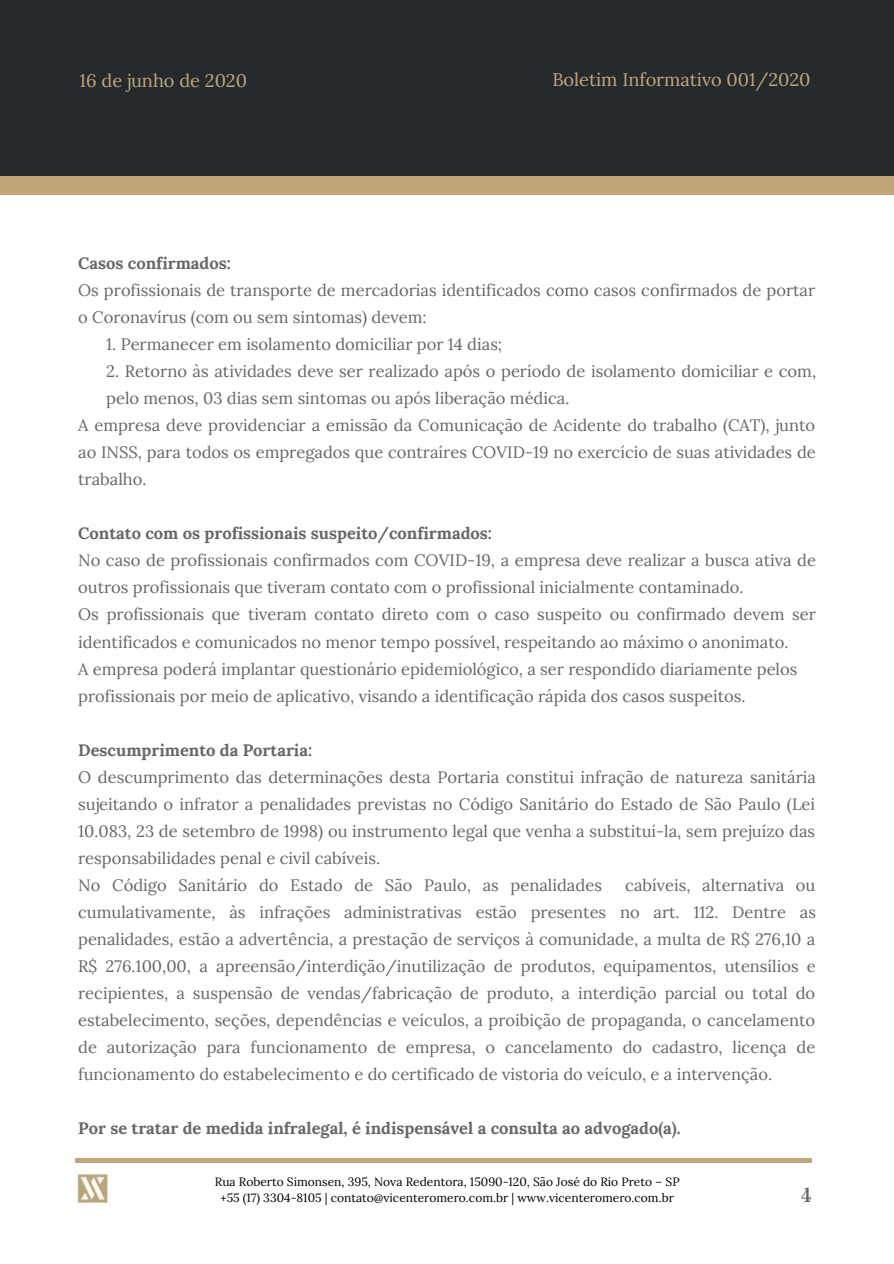
<style>
.page{position:relative;width:894px;height:1264px;background:#fff}
.page>*{position:absolute;margin:0;border:0;box-sizing:border-box;transform-origin:0 0}
.t1{font:18.15px "Lora";color:#bfa77b}
.t2{font:18.15px "Libre Baskerville";color:#666}
.t3{font:16.5px/27px "Lora";color:#666}
.t4{font:700 16.5px "Lora";color:#666}
.t5{font:12px/15.8px "Lora";color:#000;text-align:center}
</style>
<div class="page">
<div style="left:0;top:163px;width:893px;height:32px;background:#bfa77b"></div>
<div style="left:0;top:0;width:893px;height:175px;background:#272a2d"></div>
<hr style="left:75px;top:1158px;width:737px;height:4px;background:#bfa77b">
<img style="left:75px;top:1172px;width:34px;height:33px">
<p class="t1" style="left:80px;top:69px;width:169px">16 de junho de 2020</p>
<p class="t1" style="left:552px;top:68px;width:260px">Boletim Informativo 001/2020</p>
<p class="t4" style="left:78px;top:252px;width:154px">Casos confirmados:</p>
<p class="t3" style="left:78px;top:276px;width:738px">Os profissionais de transporte de mercadorias identificados como casos confirmados de portar o Coronavírus (com ou sem sintomas) devem:</p>
<p class="t3" style="left:106px;top:330px;width:397px">1. Permanecer em isolamento domiciliar por 14 dias;</p>
<p class="t3" style="left:106px;top:357px;width:711px">2. Retorno às atividades deve ser realizado após o período de isolamento domiciliar e com,</p>
<p class="t3" style="left:106px;top:384px;width:464px">pelo menos, 03 dias sem sintomas ou após liberação médica.</p>
<p class="t3" style="left:78px;top:411px;width:738px">A empresa deve providenciar a emissão da Comunicação de Acidente do trabalho (CAT), junto</p>
<p class="t3" style="left:78px;top:439px;width:739px">ao INSS, para todos os empregados que contraíres COVID-19 no exercício de suas atividades de</p>
<p class="t3" style="left:78px;top:466px;width:70px">trabalho.</p>
<p class="t4" style="left:78px;top:523px;width:415px">Contato com os profissionais suspeito/confirmados:</p>
<p class="t3" style="left:78px;top:547px;width:739px">No caso de profissionais confirmados com COVID-19, a empresa deve realizar a busca ativa de outros profissionais que tiveram contato com o profissional inicialmente contaminado.<br>Os profissionais que tiveram contato direto com o caso suspeito ou confirmado devem ser identificados e comunicados no menor tempo possível, respeitando ao máximo o anonimato.<br>A empresa poderá implantar questionário epidemiológico, a ser respondido diariamente pelos profissionais por meio de aplicativo, visando a identificação rápida dos casos suspeitos.</p>
<p class="t4" style="left:78px;top:739px;width:235px">Descumprimento da Portaria:</p>
<p class="t3" style="left:78px;top:763px;width:739px">O descumprimento das determinações desta Portaria constitui infração de natureza sanitária sujeitando o infrator a penalidades previstas no Código Sanitário do Estado de São Paulo (Lei 10.083, 23 de setembro de 1998) ou instrumento legal que venha a substituí-la, sem prejuízo das responsabilidades penal e civil cabíveis.<br>No Código Sanitário do Estado de São Paulo, as penalidades</p>
<p class="t3" style="left:78px;top:871px;width:739px;text-align:justify;text-indent:547px">cabíveis, alternativa ou cumulativamente, às infrações administrativas estão presentes no art. 112. Dentre as penalidades, estão a advertência, a prestação de serviços à comunidade, a multa de R$ 276,10 a R$ 276.100,00, a apreensão/interdição/inutilização de produtos, equipamentos, utensílios e recipientes, a suspensão de vendas/fabricação de produto, a interdição parcial ou total do estabelecimento, seções, dependências e veículos, a proibição de propaganda, o cancelamento de autorização para funcionamento de empresa, o cancelamento do cadastro, licença de funcionamento do estabelecimento e do certificado de vistoria do veículo, e a intervenção.</p>
<p class="t4" style="left:78px;top:1117px;width:604px">Por se tratar de medida infralegal, é indispensável a consulta ao advogado(a).</p>
<p class="t5" style="left:215px;top:1173px;width:466px">Rua Roberto Simonsen, 395, Nova Redentora, 15090-120, São José do Rio Preto – SP +55 (17) 3304-8105 | contato@vicenteromero.com.br | www.vicenteromero.com.br</p>
<p class="t2" style="left:800px;top:1183px;width:12px">4</p>
<p class="t2" style="left:803px;top:1183px;width:10px">1</p>
</div>
